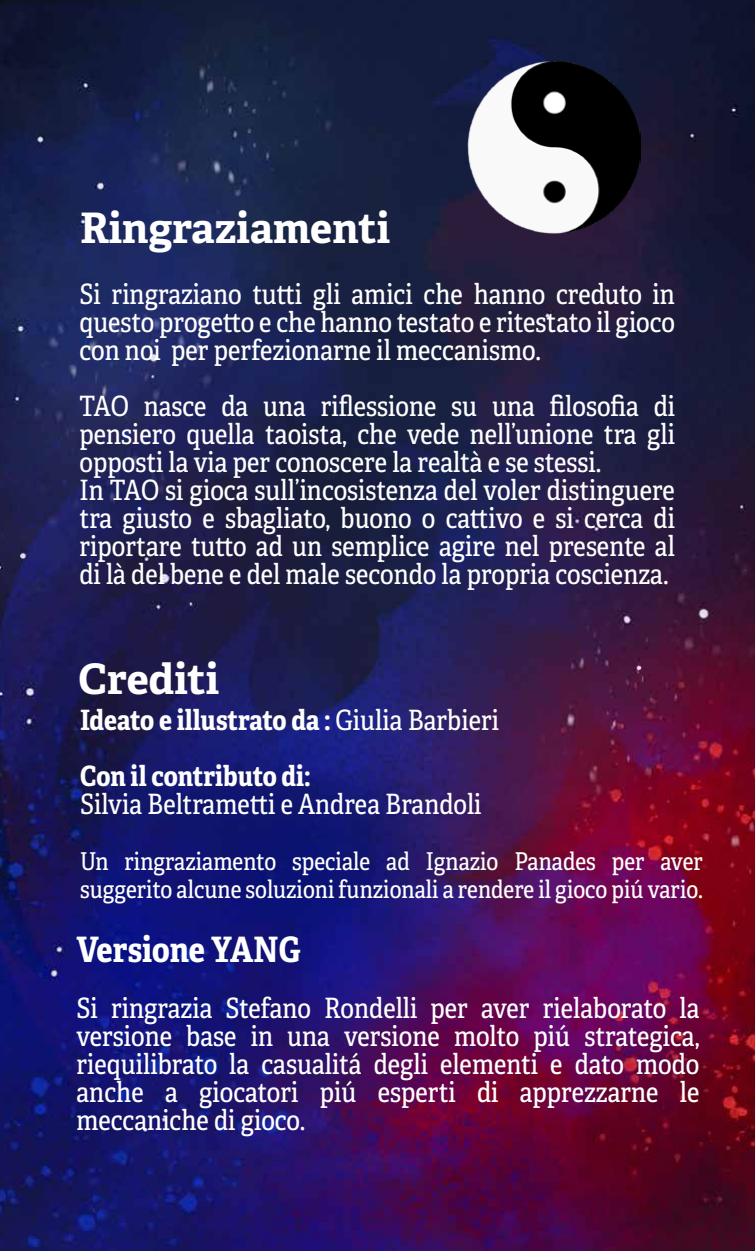
<style>
.page{position:relative;width:755px;height:1251px;background:#fff}
.page>*{position:absolute;margin:0;border:0;box-sizing:border-box;transform-origin:0 0}
.t1{font:700 42px "Adelle PE";color:#fff}
.t2{font:700 35px "Adelle Condensed";color:#fff}
.t3{font:28px/28px "Adelle Condensed";color:#fff;text-align:justify}
.t4{font:700 28px/56px "Adelle Condensed";color:#fff}
.t5{font:24.5px/28px "Adelle Condensed";color:#fff}
.s1{font-weight:400}
</style>
<div class="page">
<img style="left:0;top:0;width:754px;height:1250px">
<img style="left:456px;top:49px;width:183px;height:195px">
<h1 class="t1" style="left:80px;top:197px;width:311px">Ringraziamenti</h1>
<p class="t3" style="left:79px;top:279px;width:596px">Si ringraziano tutti gli amici che hanno creduto in questo progetto e che hanno testato e ritestato il gioco con noi per perfezionarne il meccanismo.</p>
<p class="t3" style="left:79px;top:391px;width:596px;text-align:left">TAO nasce da una riflessione su una filosofia di pensiero quella taoista, che vede nell’unione tra gli opposti la via per conoscere la realtà e se stessi.<br>In TAO si gioca sull’incosistenza del voler distinguere tra giusto e sbagliato, buono o cattivo e si cerca di riportare tutto ad un semplice agire nel presente al di là del bene e del male secondo la propria coscienza.</p>
<h1 class="t1" style="left:78px;top:648px;width:142px">Crediti</h1>
<p class="t4" style="left:80px;top:692px;width:420px">Ideato e illustrato da : <span class="s1">Giulia Barbieri<br></span>Con il contributo di:</p>
<p class="t3" style="left:80px;top:789px;width:402px">Silvia Beltrametti e Andrea Brandoli</p>
<p class="t5" style="left:80px;top:846px;width:624px">Un ringraziamento speciale ad Ignazio Panades per aver suggerito alcune soluzioni funzionali a rendere il gioco piú vario.</p>
<p class="t2" style="left:76px;top:927px;width:225px">Versione YANG</p>
<p class="t3" style="left:76px;top:992px;width:624px">Si ringrazia Stefano Rondelli per aver rielaborato la versione base in una versione molto piú strategica, riequilibrato la casualitá degli elementi e dato modo anche a giocatori piú esperti di apprezzarne le meccaniche di gioco.</p>
</div>
